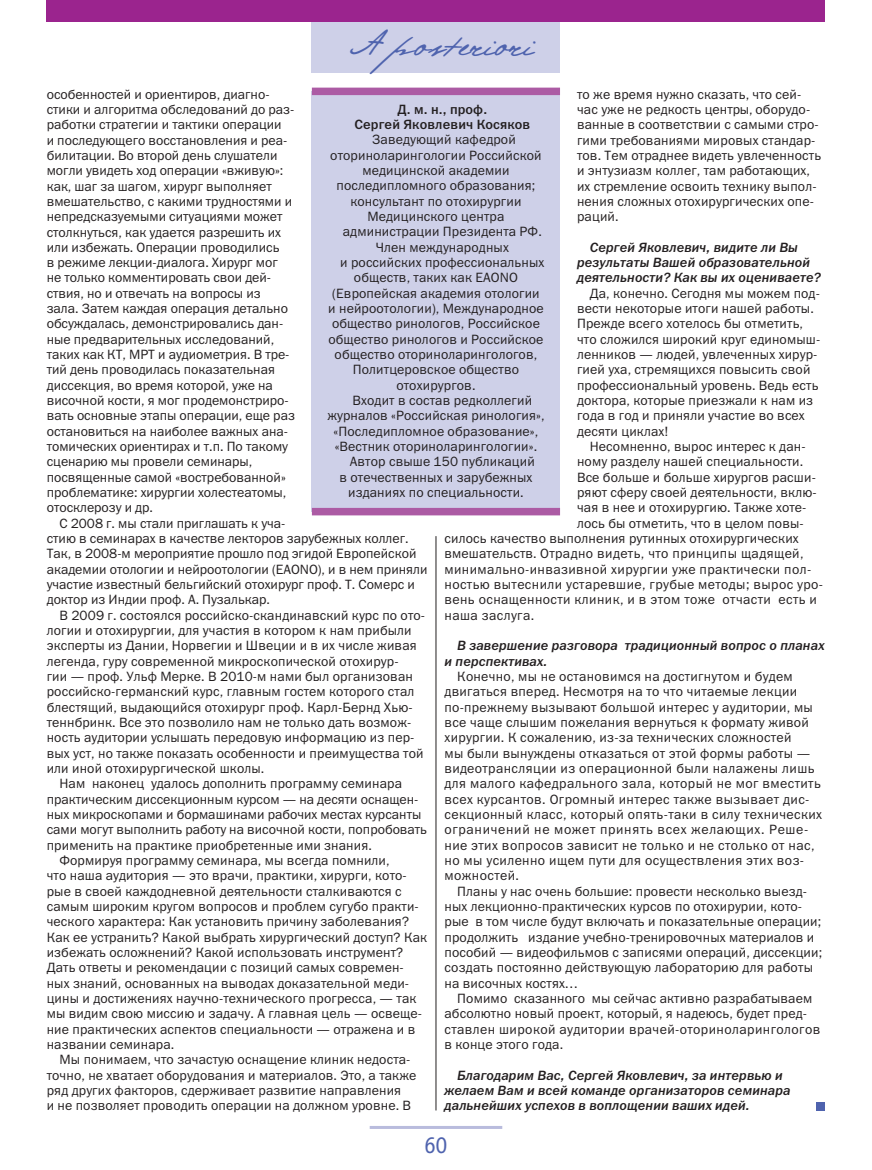
<style>
.page{position:relative;width:872px;height:1170px;background:#fff}
.page>*{position:absolute;margin:0;border:0;box-sizing:border-box;transform-origin:0 0}
.t1{font:37.5px "Pushkin";color:#4f63ae}
._0_First_Indent{font:24px "Officina Serif C";color:#4f63ae}
.t2{font:13.5px/15.3px "Franklin Gothic Book C";letter-spacing:.01em;color:#231f20}
.t3{font:13.5px/15.3px "Franklin Gothic Book C";letter-spacing:.03em;color:#231f20}
.t4{font:italic 13.5px/15.3px "Franklin Gothic Medium C";letter-spacing:.01em;color:#231f20}
.t5{font:13.5px "Franklin Gothic Medium C";letter-spacing:.01em;color:#231f20}
</style>
<div class="page">
<hr style="left:370px;top:1125px;width:132px;height:3px;background:#b9bcdd">
<div style="left:312px;top:0;width:248px;height:72px;background:#ced0e8"></div>
<div style="left:312px;top:91px;width:248px;height:420px;background:#ced0e8"></div>
<hr style="left:435px;top:536px;width:1px;height:574px;background:#231f20">
<div style="left:47px;top:0;width:778px;height:21px;background:#9b248e"></div>
<div style="left:816px;top:1101px;width:9px;height:9px;background:#4f63ae"></div>
<div style="left:312px;top:88px;width:248px;height:7px;background:#ac5ba4"></div>
<div style="left:312px;top:508px;width:248px;height:7px;background:#ac5ba4"></div>
<p class="t1" style="left:350px;top:20px;width:185px">A posteriori</p>
<p class="t2" style="left:47px;top:86px;width:250px">особенностей и ориентиров, диагно&shy;стики и алгоритма обследований до раз&shy;работки стратегии и тактики операции<br>и последующего восстановления и реа&shy;билитации. Во второй день слушатели могли увидеть ход операции «вживую»: как, шаг за шагом, хирург выполняет вмешательство, с какими трудностями и непредсказуемыми ситуациями может столкнуться, как удается разрешить их или избежать. Операции проводились<br>в режиме лекции-диалога. Хирург мог не только комментировать свои дей&shy;ствия, но и отвечать на вопросы из зала. Затем каждая операция детально обсуждалась, демонстрировались дан&shy;ные предварительных исследований, таких как КТ, МРТ и аудиометрия. В тре&shy;тий день проводилась показательная диссекция, во время которой, уже на височной кости, я мог продемонстриро&shy;вать основные этапы операции, еще раз остановиться на наиболее важных ана&shy;томических ориентирах и т.п. По такому сценарию мы провели семинары, посвященные самой «востребованной» проблематике: хирургии холестеатомы, отосклерозу и др.</p>
<p class="t2" style="left:47px;top:515px;width:382px;text-indent:13px">С 2008 г. мы стали приглашать к уча-<br>стию в семинарах в качестве лекторов зарубежных коллег.<br>Так, в 2008-м мероприятие прошло под эгидой Европейской академии отологии и нейроотологии (EAONO), и в нем приняли участие известный бельгийский отохирург проф. Т. Сомерс и доктор из Индии проф. А. Пузалькар.</p>
<p class="t2" style="left:47px;top:607px;width:380px;text-indent:13px">В 2009 г. состоялся российско-скандинавский курс по ото&shy;логии и отохирургии, для участия в котором к нам прибыли эксперты из Дании, Норвегии и Швеции и в их числе живая легенда, гуру современной микроскопической отохирур-<br>гии — проф. Ульф Мерке. В 2010-м нами был организован российско-германский курс, главным гостем которого стал блестящий, выдающийся отохирург проф. Карл-Бернд Хью&shy;теннбринк. Все это позволило нам не только дать возмож&shy;ность аудитории услышать передовую информацию из пер&shy;вых уст, но также показать особенности и преимущества той или иной отохирургической школы.</p>
<p class="t2" style="left:47px;top:775px;width:382px;text-indent:13px">Нам наконец удалось дополнить программу семинара практическим диссекционным курсом — на десяти оснащен&shy;ных микроскопами и бормашинами рабочих местах курсанты сами могут выполнить работу на височной кости, попробовать применить на практике приобретенные ими знания.</p>
<p class="t2" style="left:47px;top:852px;width:382px;text-indent:13px">Формируя программу семинара, мы всегда помнили,<br>что наша аудитория — это врачи, практики, хирурги, кото&shy;рые в своей каждодневной деятельности сталкиваются с самым широким кругом вопросов и проблем сугубо практи&shy;ческого характера: Как установить причину заболевания?<br>Как ее устранить? Какой выбрать хирургический доступ? Как избежать осложнений? Какой использовать инструмент?<br>Дать ответы и рекомендации с позиций самых современ&shy;ных знаний, основанных на выводах доказательной меди&shy;цины и достижениях научно-технического прогресса, — так мы видим свою миссию и задачу. А главная цель — освеще&shy;ние практических аспектов специальности — отражена и в названии семинара.</p>
<p class="t2" style="left:47px;top:1051px;width:371px;text-indent:13px">Мы понимаем, что зачастую оснащение клиник недоста&shy;точно, не хватает оборудования и материалов. Это, а также ряд других факторов, сдерживает развитие направления<br>и не позволяет проводить операции на должном уровне. В</p>
<p class="t2" style="left:577px;top:86px;width:246px">то же время нужно сказать, что сей&shy;час уже не редкость центры, оборудо&shy;ванные в соответствии с самыми стро&shy;гими требованиями мировых стандар&shy;тов. Тем отраднее видеть увлеченность и энтузиазм коллег, там работающих, их стремление освоить технику выпол&shy;нения сложных отохирургических опе&shy;раций.</p>
<p class="t4" style="left:577px;top:239px;width:245px;text-indent:13px">Сергей Яковлевич, видите ли Вы результаты Вашей образовательной деятельности? Как вы их оцениваете?</p>
<p class="t2" style="left:577px;top:285px;width:245px;text-indent:13px">Да, конечно. Сегодня мы можем под&shy;вести некоторые итоги нашей работы.<br>Прежде всего хотелось бы отметить, что сложился широкий круг единомыш&shy;ленников — людей, увлеченных хирур&shy;гией уха, стремящихся повысить свой профессиональный уровень. Ведь есть доктора, которые приезжали к нам из года в год и приняли участие во всех десяти циклах!</p>
<p class="t2" style="left:590px;top:438px;width:217px">Несомненно, вырос интерес к дан-</p>
<p class="t2" style="left:577px;top:454px;width:228px">ному разделу нашей специальности.</p>
<p class="t2" style="left:577px;top:469px;width:240px">Все больше и больше хирургов расши-</p>
<p class="t2" style="left:577px;top:484px;width:241px">ряют сферу своей деятельности, вклю-</p>
<p class="t2" style="left:577px;top:500px;width:231px">чая в нее и отохирургию. Также хоте-</p>
<p class="t2" style="left:577px;top:515px;width:228px">лось бы отметить, что в целом повы-</p>
<p class="t2" style="left:444px;top:530px;width:356px">силось качество выполнения рутинных отохирургических</p>
<p class="t3" style="left:444px;top:546px;width:360px">вмешательств. Отрадно видеть, что принципы щадящей,</p>
<p class="t3" style="left:444px;top:561px;width:368px">минимально-инвазивной хирургии уже практически пол-</p>
<p class="t3" style="left:444px;top:576px;width:380px">ностью вытеснили устаревшие, грубые методы; вырос уро-</p>
<p class="t3" style="left:444px;top:592px;width:374px">вень оснащенности клиник, и в этом тоже отчасти есть и</p>
<p class="t3" style="left:444px;top:607px;width:91px">наша заслуга.</p>
<p class="t4" style="left:444px;top:638px;width:381px;text-indent:13px">В завершение разговора традиционный вопрос о планах и перспективах.</p>
<p class="t3" style="left:444px;top:668px;width:379px;text-indent:13px">Конечно, мы не остановимся на достигнутом и будем двигаться вперед. Несмотря на то что читаемые лекции по-прежнему вызывают большой интерес у аудитории, мы все чаще слышим пожелания вернуться к формату живой хирургии. К сожалению, из-за технических сложностей<br>мы были вынуждены отказаться от этой формы работы — видеотрансляции из операционной были налажены лишь для малого кафедрального зала, который не мог вместить всех курсантов. Огромный интерес также вызывает дис&shy;секционный класс, который опять-таки в силу технических ограничений не может принять всех желающих. Реше&shy;ние этих вопросов зависит не только и не столько от нас, но мы усиленно ищем пути для осуществления этих воз&shy;можностей.</p>
<p class="t2" style="left:444px;top:883px;width:379px;text-indent:13px">Планы у нас очень большие: провести несколько выезд&shy;ных лекционно-практических курсов по отохирурии, кото&shy;рые в том числе будут включать и показательные операции; продолжить издание учебно-тренировочных материалов и пособий — видеофильмов с записями операций, диссекции; создать постоянно действующую лабораторию для работы на височных костях…</p>
<p class="t2" style="left:444px;top:990px;width:377px;text-indent:13px">Помимо сказанного мы сейчас активно разрабатываем абсолютно новый проект, который, я надеюсь, будет пред&shy;ставлен широкой аудитории врачей-оториноларингологов в конце этого года.</p>
<p class="t4" style="left:444px;top:1067px;width:348px;text-indent:13px">Благодарим Вас, Сергей Яковлевич, за интервью и желаем Вам и всей команде организаторов семинара дальнейших успехов в воплощении ваших идей.</p>
<p class="t5" style="left:397px;top:102px;width:91px">Д. м. н., проф.</p>
<p class="t5" style="left:354px;top:117px;width:177px">Сергей Яковлевич Косяков</p>
<p class="t2" style="left:372px;top:132px;width:145px">Заведующий кафедрой</p>
<p class="t2" style="left:330px;top:147px;width:213px">оториноларингологии Российской</p>
<p class="t2" style="left:362px;top:163px;width:149px">медицинской академии</p>
<p class="t2" style="left:336px;top:178px;width:200px">последипломного образования;</p>
<p class="t2" style="left:350px;top:193px;width:172px">консультант по отохирургии</p>
<p class="t2" style="left:367px;top:209px;width:139px">Медицинского центра</p>
<p class="t2" style="left:343px;top:224px;width:200px">администрации Президента РФ.</p>
<p class="t2" style="left:376px;top:239px;width:135px">Член международных</p>
<p class="t2" style="left:340px;top:255px;width:206px">и российских профессиональных</p>
<p class="t2" style="left:354px;top:270px;width:165px">обществ, таких как EAONO</p>
<p class="t2" style="left:332px;top:285px;width:209px">(Европейская академия отологии</p>
<p class="t2" style="left:328px;top:300px;width:217px">и нейроотологии), Международное</p>
<p class="t2" style="left:332px;top:316px;width:209px">общество ринологов, Российское</p>
<p class="t2" style="left:328px;top:331px;width:216px">общество ринологов и Российское</p>
<p class="t2" style="left:335px;top:346px;width:204px">общество оториноларингологов,</p>
<p class="t2" style="left:353px;top:362px;width:168px">Политцеровское общество</p>
<p class="t2" style="left:396px;top:377px;width:81px">отохирургов.</p>
<p class="t2" style="left:352px;top:392px;width:181px">Входит в состав редколлегий</p>
<p class="t2" style="left:327px;top:408px;width:219px">журналов «Российская ринология»,</p>
<p class="t2" style="left:334px;top:423px;width:206px">«Последипломное образование»,</p>
<p class="t2" style="left:335px;top:438px;width:204px">«Вестник оториноларингологии».</p>
<p class="t2" style="left:350px;top:454px;width:186px">Автор свыше 150 публикаций</p>
<p class="t2" style="left:339px;top:469px;width:195px">в отечественных и зарубежных</p>
<p class="t2" style="left:348px;top:484px;width:177px">изданиях по специальности.</p>
<p class="_0_First_Indent" style="left:424px;top:1131px;width:25px">60</p>
</div>
